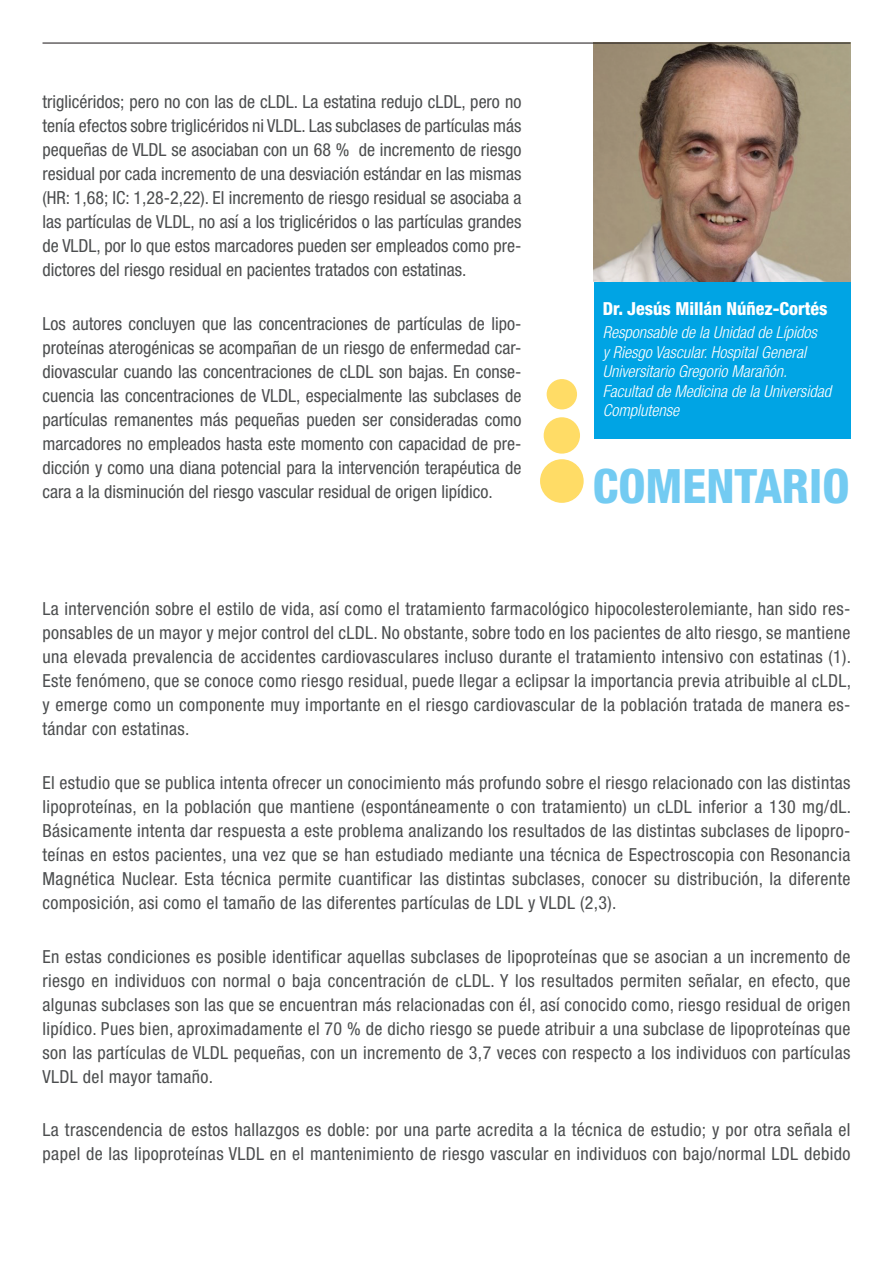
<style>
.page{position:relative;width:893px;height:1263px;background:#fff}
.page>*{position:absolute;margin:0;border:0;box-sizing:border-box;transform-origin:0 0}
.t1{font:800 condensed 47.55px "Helvetica Neue LT Std";color:#73cbf2}
.t2{font:condensed 18px/24px "Helvetica Neue LT Std";letter-spacing:.02em;color:#4c4e4f;text-align:justify}
.t3{font:800 condensed 18px "Helvetica Neue LT Std";color:#fff}
.t4{font:italic 300 condensed 16.5px/19.5px "Helvetica Neue LT Std";color:#fff}
</style>
<div class="page">
<div style="left:540px;top:459px;width:44px;height:44px;background:#ffdc66;border-radius:50%"></div>
<div style="left:544px;top:417px;width:36px;height:37px;background:#ffdc66;border-radius:50%"></div>
<div style="left:547px;top:379px;width:30px;height:30px;background:#ffdc66;border-radius:50%"></div>
<div style="left:594px;top:43px;width:256px;height:396px;background:#00a4e4"></div>
<img style="left:594px;top:44px;width:256px;height:238px">
<hr style="left:43px;top:43px;width:807px;height:1px;background:#231f20">
<p class="t2" style="left:43px;top:89px;width:480px">triglicéridos; pero no con las de cLDL. La estatina redujo cLDL, pero no tenía efectos sobre triglicéridos ni VLDL. Las subclases de partículas más pequeñas de VLDL se asociaban con un 68 % de incremento de riesgo residual por cada incremento de una desviación estándar en las mismas (HR: 1,68; IC: 1,28-2,22). El incremento de riesgo residual se asociaba a las partículas de VLDL, no así a los triglicéridos o las partículas grandes de VLDL, por lo que estos marcadores pueden ser empleados como pre&shy;dictores del riesgo residual en pacientes tratados con estatinas.</p>
<p class="t2" style="left:43px;top:311px;width:480px">Los autores concluyen que las concentraciones de partículas de lipo&shy;proteínas aterogénicas se acompañan de un riesgo de enfermedad car&shy;diovascular cuando las concentraciones de cLDL son bajas. En conse&shy;cuencia las concentraciones de VLDL, especialmente las subclases de partículas remanentes más pequeñas pueden ser consideradas como marcadores no empleados hasta este momento con capacidad de pre&shy;dicción y como una diana potencial para la intervención terapéutica de cara a la disminución del riesgo vascular residual de origen lipídico.</p>
<p class="t3" style="left:603px;top:297px;width:226px">Dr. Jesús Millán Núñez-Cortés</p>
<p class="t4" style="left:603px;top:323px;width:230px">Responsable de la Unidad de Lípidos<br>y Riesgo Vascular. Hospital General<br>Universitario Gregorio Marañón.<br>Facultad de Medicina de la Universidad<br>Complutense</p>
<p class="t1" style="left:593px;top:456px;width:258px">COMENTARIO</p>
<p class="t2" style="left:43px;top:596px;width:810px">La intervención sobre el estilo de vida, así como el tratamiento farmacológico hipocolesterolemiante, han sido res&shy;ponsables de un mayor y mejor control del cLDL. No obstante, sobre todo en los pacientes de alto riesgo, se mantiene una elevada prevalencia de accidentes cardiovasculares incluso durante el tratamiento intensivo con estatinas (1).<br>Este fenómeno, que se conoce como riesgo residual, puede llegar a eclipsar la importancia previa atribuible al cLDL, y emerge como un componente muy importante en el riesgo cardiovascular de la población tratada de manera es&shy;tándar con estatinas.</p>
<p class="t2" style="left:43px;top:770px;width:810px">El estudio que se publica intenta ofrecer un conocimiento más profundo sobre el riesgo relacionado con las distintas lipoproteínas, en la población que mantiene (espontáneamente o con tratamiento) un cLDL inferior a 130 mg/dL.<br>Básicamente intenta dar respuesta a este problema analizando los resultados de las distintas subclases de lipopro&shy;teínas en estos pacientes, una vez que se han estudiado mediante una técnica de Espectroscopia con Resonancia Magnética Nuclear. Esta técnica permite cuantificar las distintas subclases, conocer su distribución, la diferente composición, asi como el tamaño de las diferentes partículas de LDL y VLDL (2,3).</p>
<p class="t2" style="left:43px;top:944px;width:809px">En estas condiciones es posible identificar aquellas subclases de lipoproteínas que se asocian a un incremento de riesgo en individuos con normal o baja concentración de cLDL. Y los resultados permiten señalar, en efecto, que algunas subclases son las que se encuentran más relacionadas con él, así conocido como, riesgo residual de origen lipídico. Pues bien, aproximadamente el 70 % de dicho riesgo se puede atribuir a una subclase de lipoproteínas que son las partículas de VLDL pequeñas, con un incremento de 3,7 veces con respecto a los individuos con partículas VLDL del mayor tamaño.</p>
<p class="t2" style="left:43px;top:1118px;width:809px">La trascendencia de estos hallazgos es doble: por una parte acredita a la técnica de estudio; y por otra señala el papel de las lipoproteínas VLDL en el mantenimiento de riesgo vascular en individuos con bajo/normal LDL debido</p>
</div>
